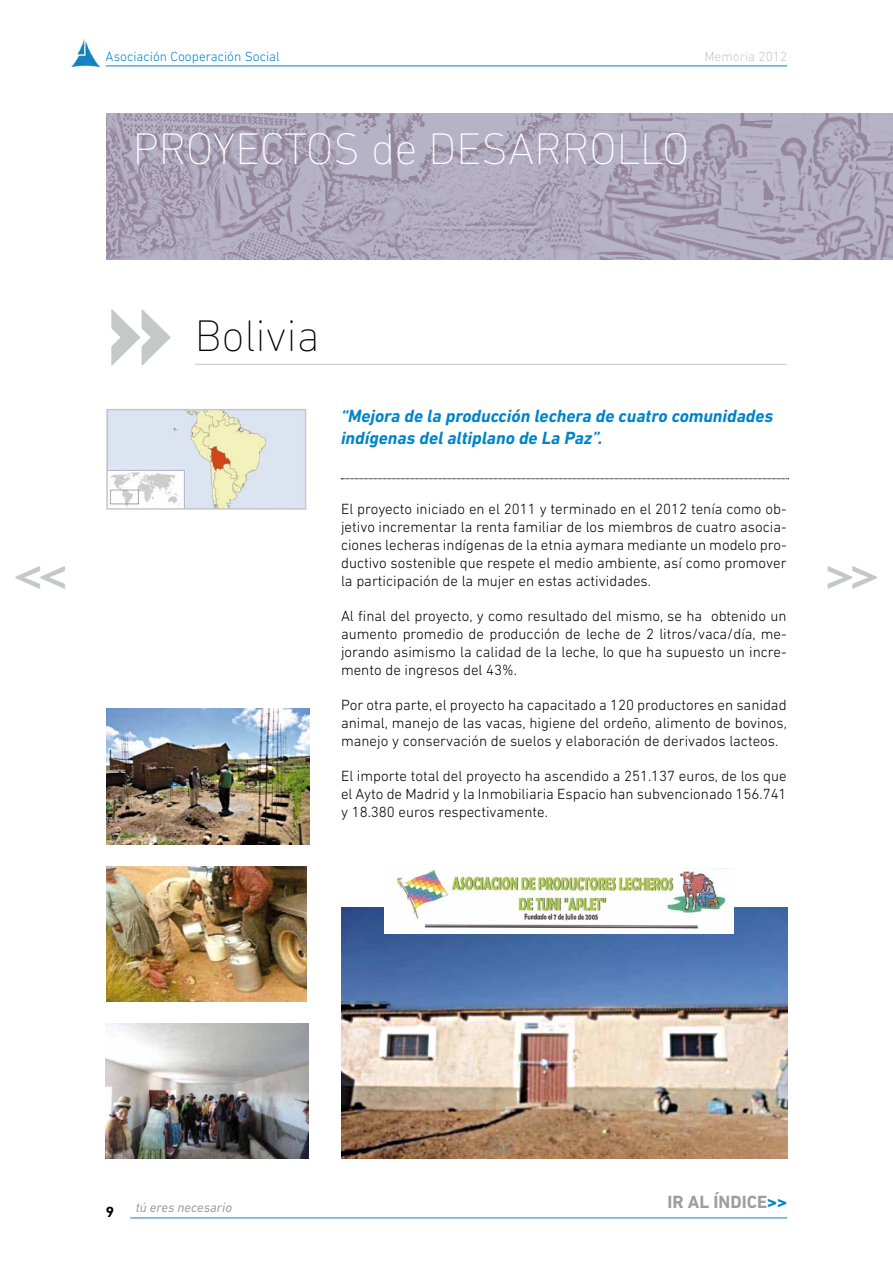
<style>
.page{position:relative;width:893px;height:1263px;background:#fff}
.page>*{position:absolute;margin:0;border:0;box-sizing:border-box;transform-origin:0 0}
.t1{font:900 108px "DIN Next LT Pro";color:#c6c7c8}
.t2{font:200 45px "DIN Next LT Pro";color:#fff}
.t3{font:200 45px "DIN Next LT Pro";color:#000}
.t4{font:700 43.5px "Times";color:#c6c7c8}
.t5{font:italic 700 18px/21.6px "DIN Next LT Pro";color:#0084c9}
.t6{font:700 18px "DIN Next LT Pro";color:#9c9e9f}
.t7{font:300 15px/18px "DIN Next LT Pro";color:#000;text-align:justify}
.t8{font:700 15px "DIN Next LT Pro";color:#000}
.t9{font:300 13.5px "DIN Next LT Pro";color:#0084c9}
.t10{font:italic 13.5px "DIN Next LT Pro";color:#9c9e9f}
.t11{font:300 13.5px "DIN Next LT Pro";color:#c6c7c8}
.s1{color:#0084c9}
</style>
<div class="page">
<hr style="left:106px;top:66px;width:681px;height:1px;background:#0084c9">
<hr style="left:130px;top:1218px;width:657px;height:1px;background:#0084c9">
<img style="left:71px;top:40px;width:29px;height:26px">
<img style="left:106px;top:114px;width:787px;height:146px">
<svg style="left:341px;top:478px;width:448px;height:1px"></svg>
<hr style="left:195px;top:364px;width:592px;height:1px;background:#c6c7c8">
<img style="left:109px;top:412px;width:194px;height:95px">
<div style="left:106px;top:409px;width:200px;height:101px;border:2px solid #c6c7c8"></div>
<img style="left:106px;top:866px;width:200px;height:135px">
<img style="left:341px;top:908px;width:446px;height:250px">
<img style="left:106px;top:1023px;width:202px;height:135px">
<img style="left:106px;top:709px;width:203px;height:135px">
<img style="left:384px;top:869px;width:350px;height:65px">
<p class="t9" style="left:106px;top:48px;width:176px">Asociación Cooperación Social</p>
<p class="t11" style="left:704px;top:48px;width:84px">Memoria 2012</p>
<h2 class="t2" style="left:133px;top:123px;width:558px">PROYECTOS de DESARROLLO</h2>
<h1 class="t1" style="left:106px;top:265px;width:68px">»</h1>
<h2 class="t3" style="left:195px;top:310px;width:127px">Bolivia</h2>
<p class="t5" style="left:341px;top:405px;width:434px">“Mejora de la producción lechera de cuatro comunidades indígenas del altiplano de La Paz”.</p>
<p class="t7" style="left:341px;top:500px;width:447px">El proyecto iniciado en el 2011 y terminado en el 2012 tenía como ob&shy;jetivo incrementar la renta familiar de los miembros de cuatro asocia&shy;ciones lecheras indígenas de la etnia aymara mediante un modelo pro&shy;ductivo sostenible que respete el medio ambiente, así como promover la participación de la mujer en estas actividades.</p>
<p class="t7" style="left:341px;top:607px;width:447px">Al final del proyecto, y como resultado del mismo, se ha obtenido un aumento promedio de producción de leche de 2 litros/vaca/día, me&shy;jorando asimismo la calidad de la leche, lo que ha supuesto un incre&shy;mento de ingresos del 43%.</p>
<p class="t7" style="left:341px;top:696px;width:447px">Por otra parte, el proyecto ha capacitado a 120 productores en sanidad animal, manejo de las vacas, higiene del ordeño, alimento de bovinos, manejo y conservación de suelos y elaboración de derivados lacteos.</p>
<p class="t7" style="left:341px;top:767px;width:447px">El importe total del proyecto ha ascendido a 251.137 euros, de los que el Ayto de Madrid y la Inmobiliaria Espacio han subvencionado 156.741 y 18.380 euros respectivamente.</p>
<h3 class="t4" style="left:16px;top:533px;width:51px">&lt;&lt;</h3>
<h3 class="t4" style="left:828px;top:533px;width:51px">&gt;&gt;</h3>
<p class="t8" style="left:106px;top:1203px;width:10px">9</p>
<p class="t10" style="left:136px;top:1200px;width:98px">tú eres necesario</p>
<p class="t6" style="left:667px;top:1191px;width:121px">IR AL ÍNDICE<span class="s1">&gt;&gt;</span></p>
</div>
